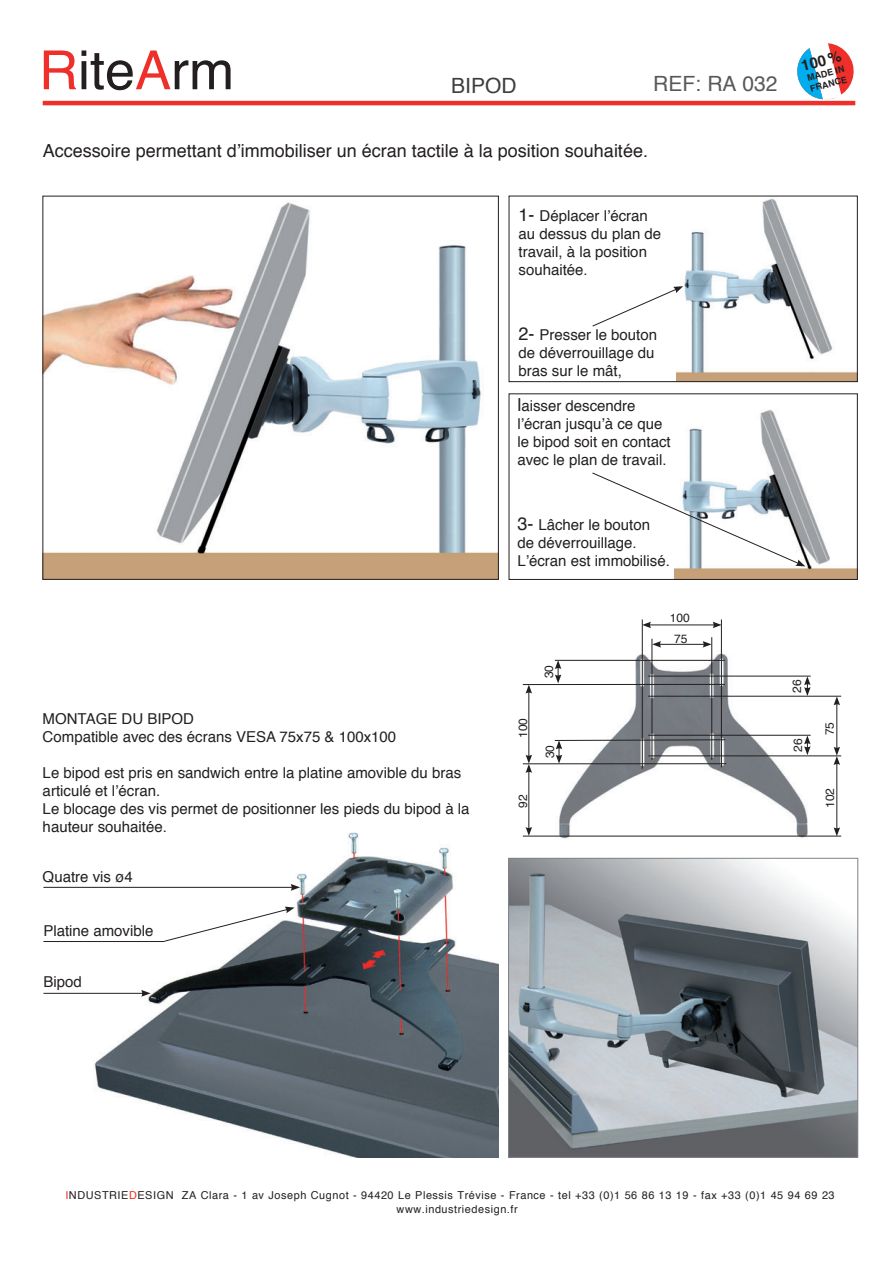
<style>
.page{position:relative;width:893px;height:1263px;background:#fff}
.page>*{position:absolute;margin:0;border:0;box-sizing:border-box;transform-origin:0 0}
.t1{font:54px "Helvetica";color:#231f20}
.t2{font:21px "Helvetica";color:#57585a}
.t3{font:21px "Helvetica";color:#3e3e3f}
.t4{font:18px "Helvetica";color:#231f20}
.t5{font:15px/18px "Helvetica";color:#231f20}
.t6{font:700 15px "Helvetica";color:#231f20}
.t7{font:12px/20.5px "Helvetica";color:#231f20;text-align:center}
.t8{font:10.95px/14.1px "Helvetica";letter-spacing:.05em;color:#231f20}
.t9{font:700 9px/10.8px "Helvetica";color:#231f20}
.s1{color:#ee2f2a}
.s2{font-size:18px}
</style>
<div class="page">
<hr style="left:43px;top:101px;width:812px;height:4px;background:#ee2f2a">
<img style="left:510px;top:860px;width:346px;height:296px">
<div style="left:508px;top:858px;width:350px;height:300px;border:1px solid #808285"></div>
<img style="left:45px;top:202px;width:452px;height:375px">
<img style="left:677px;top:198px;width:178px;height:182px">
<div style="left:509px;top:196px;width:348px;height:186px;border:1px solid #231f20"></div>
<img style="left:675px;top:410px;width:180px;height:168px">
<div style="left:509px;top:394px;width:348px;height:186px;border:1px solid #231f20"></div>
<img style="left:47px;top:832px;width:451px;height:325px">
<hr style="left:43px;top:993px;width:101px;height:1px;background:#231f20">
<svg style="left:141px;top:990px;width:10px;height:7px"></svg>
<hr style="left:43px;top:941px;width:122px;height:1px;background:#231f20">
<hr style="left:43px;top:887px;width:250px;height:1px;background:#231f20">
<svg style="left:291px;top:884px;width:9px;height:7px"></svg>
<svg style="left:592px;top:286px;width:91px;height:41px"></svg>
<svg style="left:592px;top:472px;width:213px;height:94px"></svg>
<img style="left:556px;top:651px;width:255px;height:188px">
<hr style="left:523px;top:836px;width:318px;height:1px;background:#231f20">
<hr style="left:523px;top:684px;width:202px;height:1px;background:#231f20">
<hr style="left:523px;top:763px;width:203px;height:1px;background:#231f20">
<hr style="left:529px;top:770px;width:1px;height:59px;background:#231f20">
<svg style="left:526px;top:827px;width:6px;height:9px"></svg>
<hr style="left:529px;top:691px;width:1px;height:66px;background:#231f20">
<svg style="left:526px;top:685px;width:6px;height:9px"></svg>
<svg style="left:526px;top:755px;width:6px;height:18px"></svg>
<hr style="left:555px;top:660px;width:170px;height:1px;background:#231f20">
<svg style="left:554px;top:739px;width:172px;height:25px"></svg>
<svg style="left:555px;top:660px;width:6px;height:23px"></svg>
<hr style="left:642px;top:619px;width:1px;height:150px;background:#231f20">
<hr style="left:721px;top:619px;width:1px;height:148px;background:#231f20">
<hr style="left:649px;top:625px;width:66px;height:1px;background:#231f20">
<svg style="left:642px;top:622px;width:9px;height:6px"></svg>
<svg style="left:713px;top:622px;width:9px;height:6px"></svg>
<hr style="left:648px;top:756px;width:193px;height:1px;background:#231f20">
<hr style="left:837px;top:763px;width:1px;height:67px;background:#231f20">
<svg style="left:834px;top:827px;width:6px;height:9px"></svg>
<hr style="left:648px;top:696px;width:193px;height:1px;background:#231f20">
<hr style="left:837px;top:703px;width:1px;height:46px;background:#231f20">
<svg style="left:834px;top:696px;width:6px;height:9px"></svg>
<svg style="left:834px;top:747px;width:6px;height:18px"></svg>
<hr style="left:648px;top:676px;width:163px;height:1px;background:#231f20">
<hr style="left:648px;top:735px;width:163px;height:1px;background:#231f20">
<svg style="left:804px;top:676px;width:7px;height:20px"></svg>
<svg style="left:804px;top:735px;width:7px;height:20px"></svg>
<hr style="left:652px;top:639px;width:1px;height:121px;background:#231f20">
<hr style="left:711px;top:637px;width:1px;height:123px;background:#231f20">
<hr style="left:659px;top:644px;width:46px;height:1px;background:#231f20">
<svg style="left:652px;top:641px;width:9px;height:7px"></svg>
<svg style="left:703px;top:641px;width:9px;height:7px"></svg>
<svg style="left:164px;top:907px;width:131px;height:35px"></svg>
<svg style="left:794px;top:43px;width:62px;height:59px"></svg>
<h1 class="t1" style="left:39px;top:29px;width:196px"><span class="s1">R</span>ite<span class="s1">A</span>rm</h1>
<h2 class="t3" style="left:451px;top:69px;width:67px">BIPOD</h2>
<h2 class="t2" style="left:653px;top:68px;width:126px">REF: RA 032</h2>
<p class="t4" style="left:43px;top:136px;width:607px">Accessoire permettant d’immobiliser un écran tactile à la position souhaitée.</p>
<p class="t5" style="left:519px;top:207px;width:144px"><span class="s2">1-</span> Déplacer l’écran au dessus du plan de travail, à la position souhaitée.</p>
<p class="t6" style="left:799px;top:54px;width:42px;rotate:-14deg">100 %</p>
<p class="t9" style="left:806px;top:73px;width:39px;rotate:-15deg">MADE IN<br>FRANCE</p>
<p class="t5" style="left:519px;top:326px;width:140px"><span class="s2">2-</span> Presser le bouton de déverrouillage du bras sur le mât,</p>
<p class="t5" style="left:517px;top:397px;width:155px"><span class="s2">l</span>aisser descendre l’écran jusqu’à ce que le bipod soit en contact avec le plan de travail.</p>
<p class="t5" style="left:517px;top:516px;width:154px"><span class="s2">3-</span> Lâcher le bouton de déverrouillage.<br>L’écran est immobilisé.</p>
<p class="t7" style="left:539px;top:678px;width:15px;rotate:-90deg">30</p>
<p class="t7" style="left:670px;top:608px;width:22px">100<br>75</p>
<p class="t7" style="left:787px;top:693px;width:15px;rotate:-90deg">26</p>
<p class="t5" style="left:43px;top:710px;width:355px">MOntAgE Du BIPOD<br>Compatible avec des écrans VEsA 75x75 &amp; 100x100</p>
<p class="t5" style="left:43px;top:764px;width:428px">Le bipod est pris en sandwich entre la platine amovible du bras articulé et l’écran.<br>Le blocage des vis permet de positionner les pieds du bipod à la hauteur souhaitée.</p>
<p class="t5" style="left:43px;top:868px;width:92px">Quatre vis ø4</p>
<p class="t5" style="left:43px;top:922px;width:112px">Platine amovible</p>
<p class="t5" style="left:43px;top:973px;width:40px">Bipod</p>
<p class="t7" style="left:513px;top:738px;width:22px;rotate:-90deg">100</p>
<p class="t7" style="left:820px;top:735px;width:15px;rotate:-90deg">75</p>
<p class="t7" style="left:788px;top:752px;width:15px;rotate:-90deg">26</p>
<p class="t7" style="left:540px;top:758px;width:15px;rotate:-90deg">30</p>
<p class="t7" style="left:513px;top:807px;width:15px;rotate:-90deg">92</p>
<p class="t7" style="left:820px;top:808px;width:22px;rotate:-90deg">102</p>
<p class="t8" style="left:397px;top:1188px;width:440px;text-indent:-331px"><span class="s1">I</span>nDustRIE<span class="s1">D</span>EsIgn ZA Clara - 1 av Joseph Cugnot - 94420 Le Plessis trévise - France - tel +33 (0)1 56 86 13 19 - fax +33 (0)1 45 94 69 23 www.industriedesign.fr</p>
</div>
